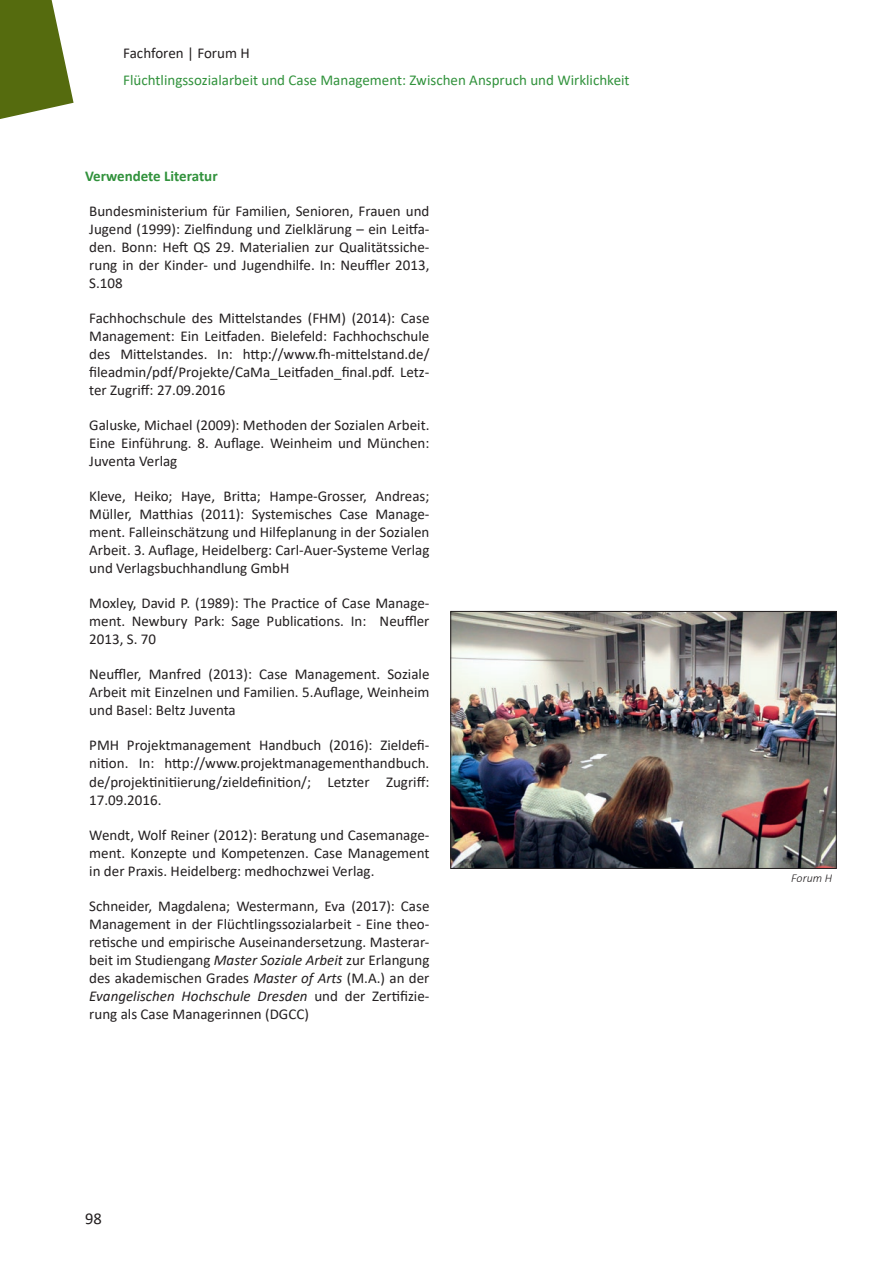
<style>
.page{position:relative;width:893px;height:1263px;background:#fff}
.page>*{position:absolute;margin:0;border:0;box-sizing:border-box;transform-origin:0 0}
.t1{font:16.5px "Calibri";color:#231f20}
.t2{font:15px/18px "Calibri";color:#231f20;text-align:justify}
.t3{font:15px "Calibri";color:#31923c}
.t4{font:700 15px "Calibri";color:#31923c}
.t5{font:italic 300 12px "Calibri";color:#231f20}
.s1{font-style:italic}
</style>
<div class="page">
<img style="left:452px;top:613px;width:383px;height:254px">
<div style="left:450px;top:611px;width:387px;height:258px;border:1px solid #231f20"></div>
<svg style="left:0;top:0;width:74px;height:119px"></svg>
<p class="t2" style="left:123px;top:44px;width:128px">Fachforen | Forum H</p>
<p class="t3" style="left:123px;top:69px;width:508px">Flüchtlingssozialarbeit und Case Management: Zwischen Anspruch und Wirklichkeit</p>
<p class="t4" style="left:85px;top:166px;width:134px">Verwendete Literatur</p>
<p class="t2" style="left:89px;top:202px;width:342px">Bundesministerium für Familien, Senioren, Frauen und Jugend (1999): Zielfindung und Zielklärung – ein Leitfa&shy;den. Bonn: Heft QS 29. Materialien zur Qualitätssiche&shy;rung in der Kinder- und Jugendhilfe. In: Neuffler 2013, S.108</p>
<p class="t2" style="left:89px;top:309px;width:342px">Fachhochschule des Mittelstandes (FHM) (2014): Case Management: Ein Leitfaden. Bielefeld: Fachhochschule des Mittelstandes. In: http://www.fh-mittelstand.de/ fileadmin/pdf/Projekte/CaMa_Leitfaden_final.pdf. Letz&shy;ter Zugriff: 27.09.2016</p>
<p class="t2" style="left:89px;top:416px;width:342px">Galuske, Michael (2009): Methoden der Sozialen Arbeit.<br>Eine Einführung. 8. Auflage. Weinheim und München:<br>Juventa Verlag</p>
<p class="t2" style="left:89px;top:487px;width:342px">Kleve, Heiko; Haye, Britta; Hampe-Grosser, Andreas; Müller, Matthias (2011): Systemisches Case Manage&shy;ment. Falleinschätzung und Hilfeplanung in der Sozialen Arbeit. 3. Auflage, Heidelberg: Carl-Auer-Systeme Verlag und Verlagsbuchhandlung GmbH</p>
<p class="t2" style="left:89px;top:594px;width:342px">Moxley, David P. (1989): The Practice of Case Manage&shy;ment. Newbury Park: Sage Publications. In: Neuffler 2013, S. 70</p>
<p class="t2" style="left:89px;top:665px;width:342px">Neuffler, Manfred (2013): Case Management. Soziale Arbeit mit Einzelnen und Familien. 5.Auflage, Weinheim und Basel: Beltz Juventa</p>
<p class="t2" style="left:89px;top:736px;width:342px">PMH Projektmanagement Handbuch (2016): Zieldefi&shy;nition. In: http://www.projektmanagementhandbuch. de/projektinitiierung/zieldefinition/; Letzter Zugriff:<br>17.09.2016.</p>
<p class="t2" style="left:89px;top:825px;width:342px">Wendt, Wolf Reiner (2012): Beratung und Casemanage&shy;ment. Konzepte und Kompetenzen. Case Management in der Praxis. Heidelberg: medhochzwei Verlag.</p>
<p class="t2" style="left:89px;top:896px;width:342px">Schneider, Magdalena; Westermann, Eva (2017): Case Management in der Flüchtlingssozialarbeit - Eine theo&shy;retische und empirische Auseinandersetzung. Masterar&shy;beit im Studiengang <span class="s1">Master Soziale Arbeit</span> zur Erlangung des akademischen Grades <span class="s1">Master of Arts</span> (M.A.) an der <span class="s1">Evangelischen Hochschule Dresden</span> und der Zertifizie&shy;rung als Case Managerinnen (DGCC)</p>
<p class="t1" style="left:85px;top:1207px;width:18px">98</p>
<p class="t5" style="left:791px;top:870px;width:43px">Forum H</p>
</div>
